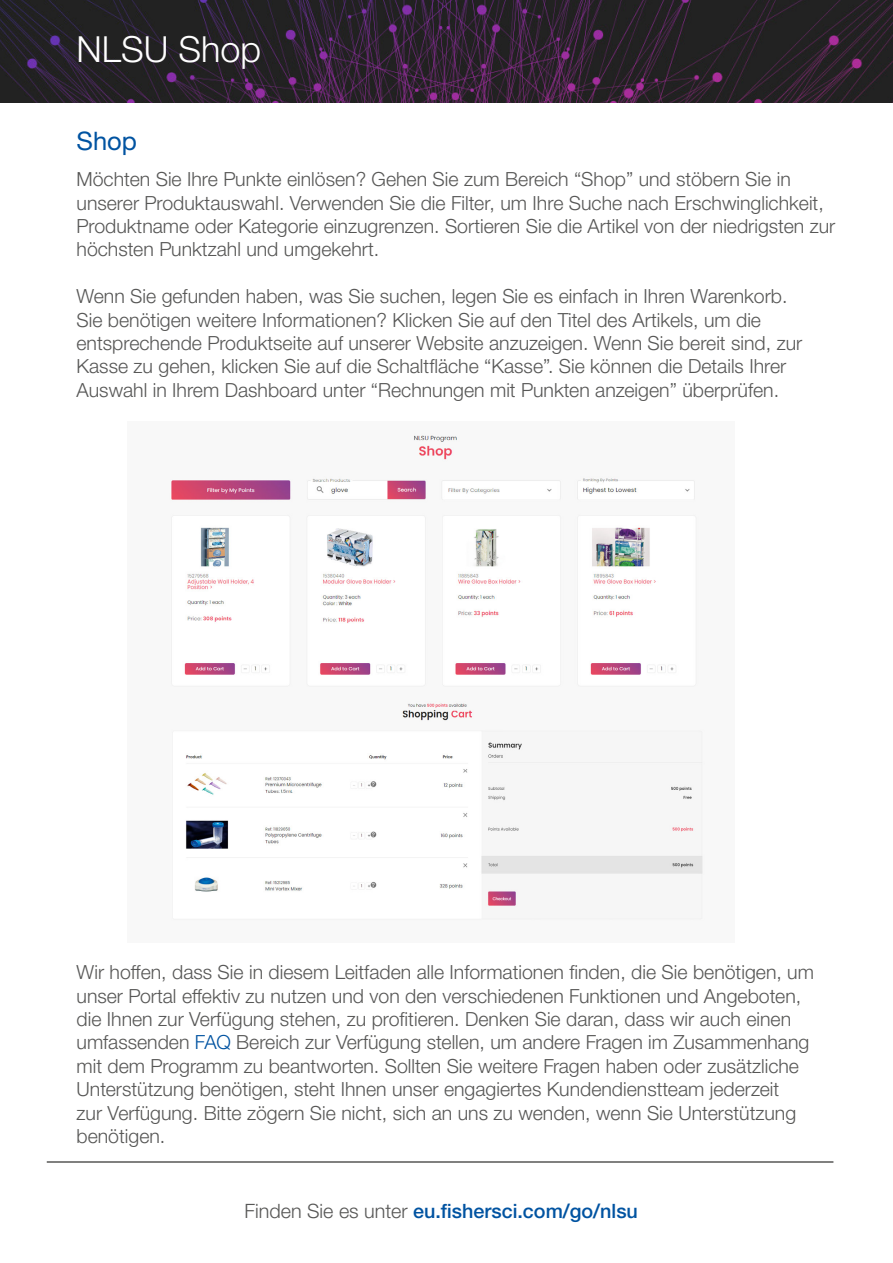
<style>
.page{position:relative;width:893px;height:1263px;background:#fff}
.page>*{position:absolute;margin:0;border:0;box-sizing:border-box;transform-origin:0 0}
.t1{font:300 36px "Helvetica Neue LTW1 G";color:#fff}
.t2{font:25.5px "Helvetica Neue LTW1 G";color:#0053a1}
.t3{font:500 19.8px "Helvetica Neue LTW1 G";color:#0053a1}
.t4{font:300 19.5px/23.4px "Helvetica Neue LTW1 G";color:#575756}
.s1{color:#0053a1}
.s2{font-weight:300;color:#575756}
</style>
<div class="page">
<img style="left:0;top:0;width:893px;height:102px">
<hr style="left:47px;top:1161px;width:786px;height:2px;background:#575756">
<div style="left:128px;top:421px;width:607px;height:521px;background:#f8f8f8"></div>
<img style="left:171px;top:435px;width:519px;height:240px">
<img style="left:186px;top:703px;width:517px;height:203px">
<h1 class="t1" style="left:77px;top:27px;width:186px">NLSU Shop</h1>
<h2 class="t2" style="left:77px;top:125px;width:62px">Shop</h2>
<p class="t4" style="left:77px;top:167px;width:760px">Möchten Sie Ihre Punkte einlösen? Gehen Sie zum Bereich “Shop” und stöbern Sie in unserer Produktauswahl. Verwenden Sie die Filter, um Ihre Suche nach Erschwinglichkeit, Produktname oder Kategorie einzugrenzen. Sortieren Sie die Artikel von der niedrigsten zur höchsten Punktzahl und umgekehrt.</p>
<p class="t4" style="left:77px;top:284px;width:727px">Wenn Sie gefunden haben, was Sie suchen, legen Sie es einfach in Ihren Warenkorb.<br>Sie benötigen weitere Informationen? Klicken Sie auf den Titel des Artikels, um die entsprechende Produktseite auf unserer Website anzuzeigen. Wenn Sie bereit sind, zur Kasse zu gehen, klicken Sie auf die Schaltfläche “Kasse”. Sie können die Details Ihrer Auswahl in Ihrem Dashboard unter “Rechnungen mit Punkten anzeigen” überprüfen.</p>
<p class="t4" style="left:77px;top:960px;width:739px">Wir hoffen, dass Sie in diesem Leitfaden alle Informationen finden, die Sie benötigen, um unser Portal effektiv zu nutzen und von den verschiedenen Funktionen und Angeboten, die Ihnen zur Verfügung stehen, zu profitieren. Denken Sie daran, dass wir auch einen umfassenden <span class="s1">FAQ</span> Bereich zur Verfügung stellen, um andere Fragen im Zusammenhang mit dem Programm zu beantworten. Sollten Sie weitere Fragen haben oder zusätzliche Unterstützung benötigen, steht Ihnen unser engagiertes Kundendienstteam jederzeit<br>zur Verfügung. Bitte zögern Sie nicht, sich an uns zu wenden, wenn Sie Unterstützung benötigen.</p>
<p class="t3" style="left:244px;top:1198px;width:395px"><span class="s2">Finden Sie es unter</span> eu.fishersci.com/go/nlsu</p>
</div>
